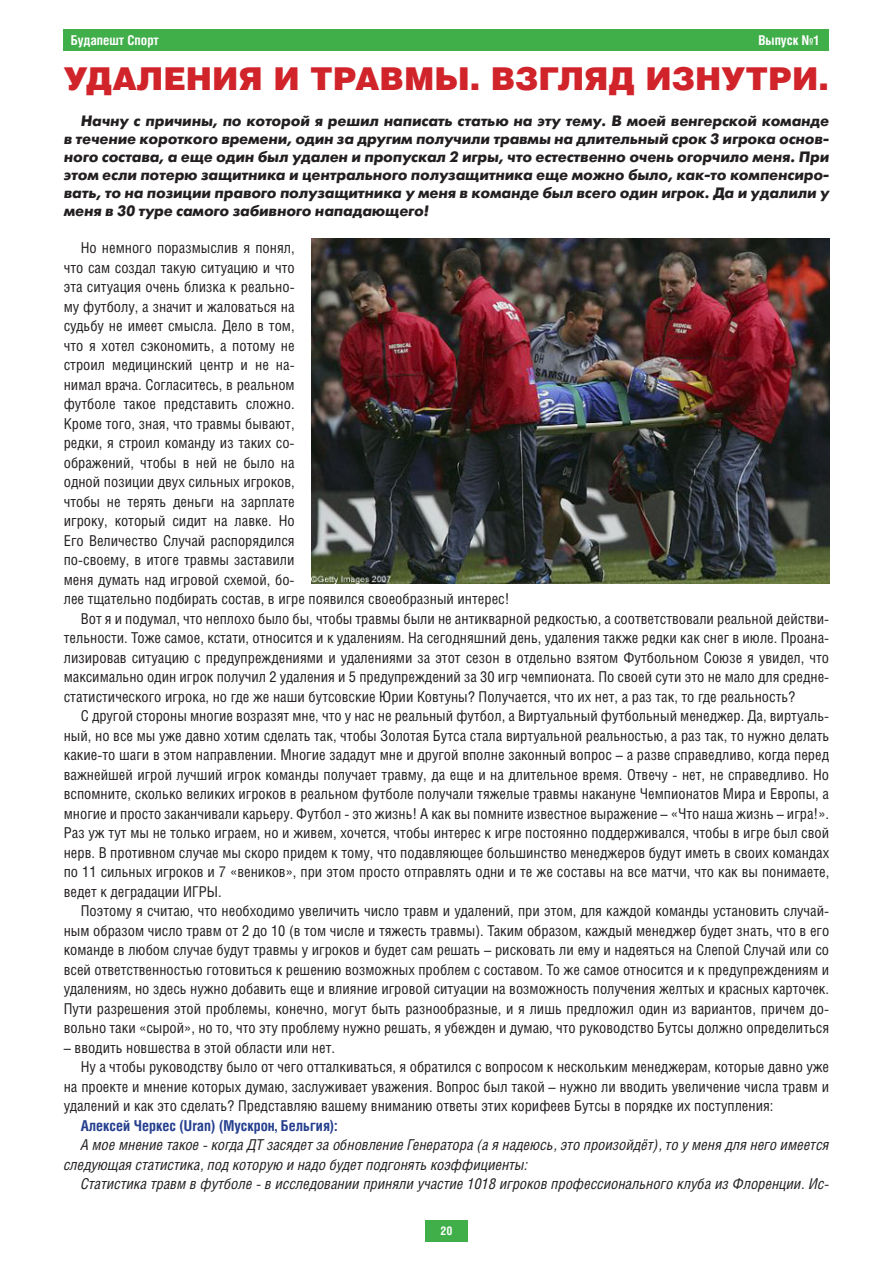
<style>
.page{position:relative;width:893px;height:1263px;background:#fff}
.page>*{position:absolute;margin:0;border:0;box-sizing:border-box;transform-origin:0 0}
.t1{font:900 31.5px "Helios";color:#d1232a}
.t2{font:15px "Helios Cond";color:#231f20}
.t3{font:italic 700 15px/18px "Futuris C";color:#231f20;text-align:justify}
.t4{font:italic 15px/19.5px "Helios Cond";color:#231f20}
.t5{font:700 15px "Helios Cond";color:#253f8e}
.t6{font:700 13.5px "Helios Cond";color:#fff}
.t7{font:700 12px "Helios Cond";color:#fff}
</style>
<div class="page">
<div style="left:64px;top:30px;width:765px;height:21px;background:#40ae49"></div>
<div style="left:425px;top:1220px;width:43px;height:22px;background:#40ae49"></div>
<img style="left:312px;top:239px;width:517px;height:345px">
<p class="t6" style="left:71px;top:32px;width:90px">Будапешт Спорт</p>
<p class="t6" style="left:758px;top:32px;width:63px">Выпуск №1</p>
<h1 class="t1" style="left:64px;top:58px;width:125px">Удалени</h1>
<h1 class="t1" style="left:239px;top:58px;width:97px">я и травм</h1>
<h1 class="t1" style="left:434px;top:58px;width:336px">ы. Взгляд изнутри</h1>
<h1 class="t1" style="left:818px;top:58px;width:12px">.</h1>
<p class="t3" style="left:64px;top:112px;width:767px;text-indent:17px">Начну с причины, по которой я решил написать статью на эту тему. В моей венгерской команде в течение короткого времени, один за другим получили травмы на длительный срок 3 игрока основ&shy;ного состава, а еще один был удален и пропускал 2 игры, что естественно очень огорчило меня. При этом если потерю защитника и центрального полузащитника еще можно было, как-то компенсиро&shy;вать, то на позиции правого полузащитника у меня в команде был всего один игрок. Да и удалили у меня в 30 туре самого забивного нападающего!</p>
<p class="t2" style="left:81px;top:239px;width:215px">Но немного поразмыслив я понял,</p>
<p class="t2" style="left:64px;top:258px;width:232px">что сам создал такую ситуацию и что</p>
<p class="t2" style="left:64px;top:278px;width:232px">эта ситуация очень близка к реально-</p>
<p class="t2" style="left:64px;top:297px;width:232px">му футболу, а значит и жаловаться на</p>
<p class="t2" style="left:64px;top:317px;width:232px">судьбу не имеет смысла. Дело в том,</p>
<p class="t2" style="left:64px;top:336px;width:232px">что я хотел сэкономить, а потому не</p>
<p class="t2" style="left:64px;top:356px;width:232px">строил медицинский центр и не на-</p>
<p class="t2" style="left:64px;top:375px;width:232px">нимал врача. Согласитесь, в реальном</p>
<p class="t2" style="left:64px;top:395px;width:232px">футболе такое представить сложно.</p>
<p class="t2" style="left:64px;top:414px;width:232px">Кроме того, зная, что травмы бывают,</p>
<p class="t2" style="left:64px;top:434px;width:232px">редки, я строил команду из таких со-</p>
<p class="t2" style="left:64px;top:453px;width:232px">ображений, чтобы в ней не было на</p>
<p class="t2" style="left:64px;top:473px;width:232px">одной позиции двух сильных игроков,</p>
<p class="t2" style="left:64px;top:492px;width:232px">чтобы не терять деньги на зарплате</p>
<p class="t2" style="left:64px;top:512px;width:232px">игроку, который сидит на лавке. Но</p>
<p class="t2" style="left:64px;top:531px;width:232px">Его Величество Случай распорядился</p>
<p class="t2" style="left:64px;top:551px;width:232px">по-своему, в итоге травмы заставили</p>
<p class="t2" style="left:64px;top:570px;width:232px">меня думать над игровой схемой, бо-</p>
<p class="t2" style="left:64px;top:590px;width:447px">лее тщательно подбирать состав, в игре появился своеобразный интерес!</p>
<p class="t2" style="left:81px;top:609px;width:750px">Вот я и подумал, что неплохо было бы, чтобы травмы были не антикварной редкостью, а соответствовали реальной действи-</p>
<p class="t2" style="left:64px;top:629px;width:767px">тельности. Тоже самое, кстати, относится и к удалениям. На сегодняшний день, удаления также редки как снег в июле. Проана-</p>
<p class="t2" style="left:64px;top:648px;width:767px">лизировав ситуацию с предупреждениями и удалениями за этот сезон в отдельно взятом Футбольном Союзе я увидел, что</p>
<p class="t2" style="left:64px;top:668px;width:767px">максимально один игрок получил 2 удаления и 5 предупреждений за 30 игр чемпионата. По своей сути это не мало для средне-</p>
<p class="t2" style="left:64px;top:687px;width:733px">статистического игрока, но где же наши бутсовские Юрии Ковтуны? Получается, что их нет, а раз так, то где реальность?</p>
<p class="t2" style="left:81px;top:707px;width:750px">С другой стороны многие возразят мне, что у нас не реальный футбол, а Виртуальный футбольный менеджер. Да, виртуаль-</p>
<p class="t2" style="left:64px;top:726px;width:767px">ный, но все мы уже давно хотим сделать так, чтобы Золотая Бутса стала виртуальной реальностью, а раз так, то нужно делать</p>
<p class="t2" style="left:64px;top:746px;width:767px">какие-то шаги в этом направлении. Многие зададут мне и другой вполне законный вопрос – а разве справедливо, когда перед</p>
<p class="t2" style="left:64px;top:765px;width:767px">важнейшей игрой лучший игрок команды получает травму, да еще и на длительное время. Отвечу - нет, не справедливо. Но</p>
<p class="t2" style="left:64px;top:785px;width:767px">вспомните, сколько великих игроков в реальном футболе получали тяжелые травмы накануне Чемпионатов Мира и Европы, а</p>
<p class="t2" style="left:64px;top:804px;width:767px">многие и просто заканчивали карьеру. Футбол - это жизнь! А как вы помните известное выражение – «Что наша жизнь – игра!».</p>
<p class="t2" style="left:64px;top:824px;width:767px">Раз уж тут мы не только играем, но и живем, хочется, чтобы интерес к игре постоянно поддерживался, чтобы в игре был свой</p>
<p class="t2" style="left:64px;top:843px;width:767px">нерв. В противном случае мы скоро придем к тому, что подавляющее большинство менеджеров будут иметь в своих командах</p>
<p class="t2" style="left:64px;top:863px;width:767px">по 11 сильных игроков и 7 «веников», при этом просто отправлять одни и те же составы на все матчи, что как вы понимаете,</p>
<p class="t2" style="left:64px;top:882px;width:159px">ведет к деградации ИГРЫ.</p>
<p class="t2" style="left:81px;top:902px;width:750px">Поэтому я считаю, что необходимо увеличить число травм и удалений, при этом, для каждой команды установить случай-</p>
<p class="t2" style="left:64px;top:921px;width:767px">ным образом число травм от 2 до 10 (в том числе и тяжесть травмы). Таким образом, каждый менеджер будет знать, что в его</p>
<p class="t2" style="left:64px;top:941px;width:767px">команде в любом случае будут травмы у игроков и будет сам решать – рисковать ли ему и надеяться на Слепой Случай или со</p>
<p class="t2" style="left:64px;top:960px;width:767px">всей ответственностью готовиться к решению возможных проблем с составом. То же самое относится и к предупреждениям и</p>
<p class="t2" style="left:64px;top:980px;width:767px">удалениям, но здесь нужно добавить еще и влияние игровой ситуации на возможность получения желтых и красных карточек.</p>
<p class="t2" style="left:64px;top:999px;width:767px">Пути разрешения этой проблемы, конечно, могут быть разнообразные, и я лишь предложил один из вариантов, причем до-</p>
<p class="t2" style="left:64px;top:1019px;width:767px">вольно таки «сырой», но то, что эту проблему нужно решать, я убежден и думаю, что руководство Бутсы должно определиться</p>
<p class="t2" style="left:64px;top:1038px;width:273px">– вводить новшества в этой области или нет.</p>
<p class="t2" style="left:81px;top:1058px;width:750px">Ну а чтобы руководству было от чего отталкиваться, я обратился с вопросом к нескольким менеджерам, которые давно уже</p>
<p class="t2" style="left:64px;top:1077px;width:767px">на проекте и мнение которых думаю, заслуживает уважения. Вопрос был такой – нужно ли вводить увеличение числа травм и</p>
<p class="t2" style="left:64px;top:1097px;width:711px">удалений и как это сделать? Представляю вашему вниманию ответы этих корифеев Бутсы в порядке их поступления:</p>
<p class="t5" style="left:81px;top:1116px;width:258px">Алексей Черкес (Uran) (Мускрон, Бельгия):</p>
<p class="t4" style="left:64px;top:1135px;width:767px;text-indent:17px">А мое мнение такое - когда ДТ засядет за обновление Генератора (а я надеюсь, это произойдёт), то у меня для него имеется следующая статистика, под которую и надо будет подгонять коэффициенты:</p>
<p class="t4" style="left:81px;top:1174px;width:750px">Статистика травм в футболе - в исследовании приняли участие 1018 игроков профессионального клуба из Флоренции. Ис-</p>
<p class="t7" style="left:440px;top:1224px;width:14px">20</p>
</div>
